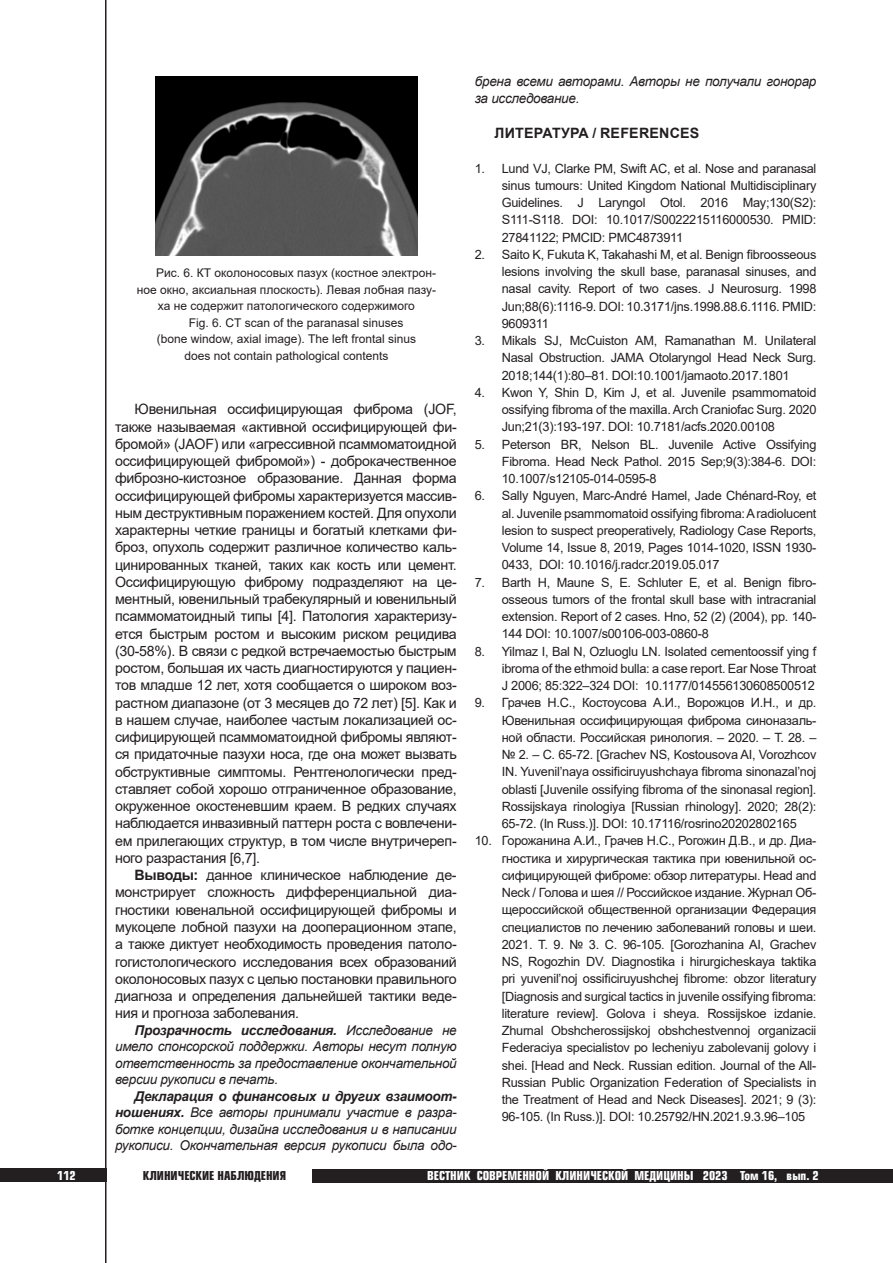
<style>
.page{position:relative;width:893px;height:1263px;background:#fff}
.page>*{position:absolute;margin:0;border:0;box-sizing:border-box;transform-origin:0 0}
.t1{font:14.25px/17.2px "Arial";letter-spacing:-.02em;color:#231f20;text-align:justify}
.t2{font:700 14.25px "Arial";letter-spacing:.015em;color:#231f20}
.t3{font:italic 13.5px/16.5px "Arial";letter-spacing:-.02em;color:#231f20;text-align:justify}
.t4{font:12.75px/17.2px "Arial";letter-spacing:-.02em;color:#231f20;text-align:justify}
.t5{font:12px "Arial";color:#231f20}
.t6{font:700 12px "Europe Cond";color:#fff}
.t7{font:700 12px "Europe Cond";color:#231f20}
.s1{font-weight:700}
</style>
<div class="page">
<div style="left:313px;top:1169px;width:580px;height:13px;background:#231f20"></div>
<div style="left:0;top:1168px;width:106px;height:14px;background:#231f20"></div>
<hr style="left:105px;top:0;width:1px;height:1263px;background:#231f20">
<img style="left:155px;top:76px;width:263px;height:180px">
<p class="t5" style="left:156px;top:265px;width:282px">Рис. 6. КТ околоносовых пазух (костное электрон-</p>
<p class="t5" style="left:137px;top:281px;width:301px">ное окно, аксиальная плоскость). Левая лобная пазу-</p>
<p class="t5" style="left:158px;top:298px;width:258px">ха не содержит патологического содержимого</p>
<p class="t5" style="left:189px;top:314px;width:216px">Fig. 6. CT scan of the paranasal sinuses</p>
<p class="t5" style="left:157px;top:331px;width:261px">(bone window, axial image). The left frontal sinus</p>
<p class="t5" style="left:184px;top:347px;width:206px">does not contain pathological contents</p>
<p class="t1" style="left:115px;top:400px;width:343px;text-indent:19px">Ювенильная оссифицирующая фиброма (JOF, также называемая «активной оссифицирующей фи&shy;бромой» (JAOF) или «агрессивной псаммоматоидной оссифицирующей фибромой») - доброкачественное фиброзно-кистозное образование. Данная форма оссифицирующей фибромы характеризуется массив&shy;ным деструктивным поражением костей. Для опухоли характерны четкие границы и богатый клетками фи&shy;броз, опухоль содержит различное количество каль&shy;цинированных тканей, таких как кость или цемент.<br>Оссифицирующую фиброму подразделяют на це&shy;ментный, ювенильный трабекулярный и ювенильный псаммоматоидный типы [4]. Патология характеризу&shy;ется быстрым ростом и высоким риском рецидива (30-58%). В связи с редкой встречаемостью быстрым ростом, большая их часть диагностируются у пациен&shy;тов младше 12 лет, хотя сообщается о широком воз&shy;растном диапазоне (от 3 месяцев до 72 лет) [5]. Как и в нашем случае, наиболее частым локализацией ос&shy;сифицирующей псаммоматоидной фибромы являют&shy;ся придаточные пазухи носа, где она может вызвать обструктивные симптомы. Рентгенологически пред&shy;ставляет собой хорошо отграниченное образование, окруженное окостеневшим краем. В редких случаях наблюдается инвазивный паттерн роста с вовлечени&shy;ем прилегающих структур, в том числе внутричереп&shy;ного разрастания [6,7].</p>
<p class="t1" style="left:115px;top:866px;width:343px;text-indent:19px"><span class="s1">Выводы:</span> данное клиническое наблюдение де&shy;монстрирует сложность дифференциальной диа&shy;гностики ювенальной оссифицирующей фибромы и мукоцеле лобной пазухи на дооперационном этапе, а также диктует необходимость проведения патоло&shy;гогистологического исследования всех образований околоносовых пазух с целью постановки правильного диагноза и определения дальнейшей тактики веде&shy;ния и прогноза заболевания.</p>
<p class="t3" style="left:115px;top:1022px;width:343px;text-indent:19px"><span class="s1">Прозрачность исследования.</span> Исследование не имело спонсорской поддержки. Авторы несут полную ответственность за предоставление окончательной версии рукописи в печать.</p>
<p class="t3" style="left:115px;top:1088px;width:343px;text-indent:19px"><span class="s1">Декларация о финансовых и других взаимоот&shy;ношениях.</span> Все авторы принимали участие в разра&shy;ботке концепции, дизайна исследования и в написании рукописи. Окончательная версия рукописи была одо-</p>
<p class="t3" style="left:475px;top:73px;width:343px;line-height:17.2px">брена всеми авторами. Авторы не получали гонорар за исследование.</p>
<p class="t2" style="left:495px;top:123px;width:206px">ЛИТЕРАТУРА / REFERENCES</p>
<p class="t4" style="left:502px;top:159px;width:316px;text-indent:-27px">1. Lund VJ, Clarke PM, Swift AC, et al. Nose and paranasal sinus tumours: United Kingdom National Multidisciplinary Guidelines. J Laryngol Otol. 2016 May;130(S2):<br>S111-S118. DOI: 10.1017/S0022215116000530. PMID:<br>27841122; PMCID: PMC4873911</p>
<p class="t4" style="left:502px;top:246px;width:316px;text-indent:-27px">2. Saito K, Fukuta K, Takahashi M, et al. Benign fibroosseous lesions involving the skull base, paranasal sinuses, and nasal cavity. Report of two cases. J Neurosurg. 1998<br>Jun;88(6):1116-9. DOI: 10.3171/jns.1998.88.6.1116. PMID:<br>9609311</p>
<p class="t4" style="left:502px;top:332px;width:316px;text-indent:-27px">3. Mikals SJ, McCuiston AM, Ramanathan M. Unilateral Nasal Obstruction. JAMA Otolaryngol Head Neck Surg.<br>2018;144(1):80–81. DOI:10.1001/jamaoto.2017.1801</p>
<p class="t4" style="left:502px;top:384px;width:316px;text-indent:-27px">4. Kwon Y, Shin D, Kim J, et al. Juvenile psammomatoid ossifying fibroma of the maxilla. Arch Craniofac Surg. 2020<br>Jun;21(3):193-197. DOI: 10.7181/acfs.2020.00108</p>
<p class="t4" style="left:502px;top:435px;width:316px;text-indent:-27px">5. Peterson BR, Nelson BL. Juvenile Active Ossifying Fibroma. Head Neck Pathol. 2015 Sep;9(3):384-6. DOI:<br>10.1007/s12105-014-0595-8</p>
<p class="t4" style="left:502px;top:487px;width:316px;text-indent:-27px">6. Sally Nguyen, Marc-André Hamel, Jade Chénard-Roy, et al. Juvenile psammomatoid ossifying fibroma: A radiolucent lesion to suspect preoperatively, Radiology Case Reports, Volume 14, Issue 8, 2019, Pages 1014-1020, ISSN 1930- 0433, DOI: 10.1016/j.radcr.2019.05.017</p>
<p class="t4" style="left:502px;top:573px;width:316px;text-indent:-27px">7. Barth H, Maune S, E. Schluter E, et al. Benign fibro&shy;osseous tumors of the frontal skull base with intracranial extension. Report of 2 cases. Hno, 52 (2) (2004), pp. 140- 144 DOI: 10.1007/s00106-003-0860-8</p>
<p class="t4" style="left:502px;top:642px;width:316px;text-indent:-27px">8. Yilmaz I, Bal N, Ozluoglu LN. Isolated cementoossif ying f ibroma of the ethmoid bulla: a case report. Ear Nose Throat J 2006; 85:322–324 DOI: 10.1177/014556130608500512</p>
<p class="t4" style="left:502px;top:694px;width:316px;text-indent:-27px">9. Грачев Н.С., Костоусова А.И., Ворожцов И.Н., и др.<br>Ювенильная оссифицирующая фиброма синоназаль&shy;ной области. Российская ринология. – 2020. – Т. 28. – № 2. – С. 65-72. [Grachev NS, Kostousova AI, Vorozhcov IN. Yuvenil’naya ossificiruyushchaya fibroma sinonazal’noj oblasti [Juvenile ossifying fibroma of the sinonasal region].<br>Rossijskaya rinologiya [Russian rhinology]. 2020; 28(2):<br>65-72. (In Russ.)]. DOI: 10.17116/rosrino20202802165</p>
<p class="t4" style="left:502px;top:832px;width:316px;text-indent:-27px">10. Горожанина А.И., Грачев Н.С., Рогожин Д.В., и др. Диа&shy;гностика и хирургическая тактика при ювенильной ос&shy;сифицирующей фиброме: обзор литературы. Head and Neck / Голова и шея // Российское издание. Журнал Об&shy;щероссийской общественной организации Федерация специалистов по лечению заболеваний головы и шеи.<br>2021. Т. 9. № 3. С. 96-105. [Gorozhanina AI, Grachev NS, Rogozhin DV. Diagnostika i hirurgicheskaya taktika pri yuvenil’noj ossificiruyushchej fibrome: obzor literatury [Diagnosis and surgical tactics in juvenile ossifying fibroma: literature review]. Golova i sheya. Rossijskoe izdanie.<br>Zhurnal Obshcherossijskoj obshchestvennoj organizacii Federaciya specialistov po lecheniyu zabolevanij golovy i shei. [Head and Neck. Russian edition. Journal of the All-Russian Public Organization Federation of Specialists in the Treatment of Head and Neck Diseases]. 2021; 9 (3):<br>96-105. (In Russ.)]. DOI: 10.25792/HN.2021.9.3.96–105</p>
<p class="t6" style="left:57px;top:1168px;width:20px">112</p>
<p class="t7" style="left:143px;top:1167px;width:145px">КЛИНИЧЕСКИЕ НАБЛЮДЕНИЯ</p>
<p class="t6" style="left:427px;top:1168px;width:393px">ВЕСТНИК СОВРЕМЕННОЙ КЛИНИЧЕСКОЙ МЕДИЦИНЫ 2023 Том 16, вып. 2</p>
</div>
